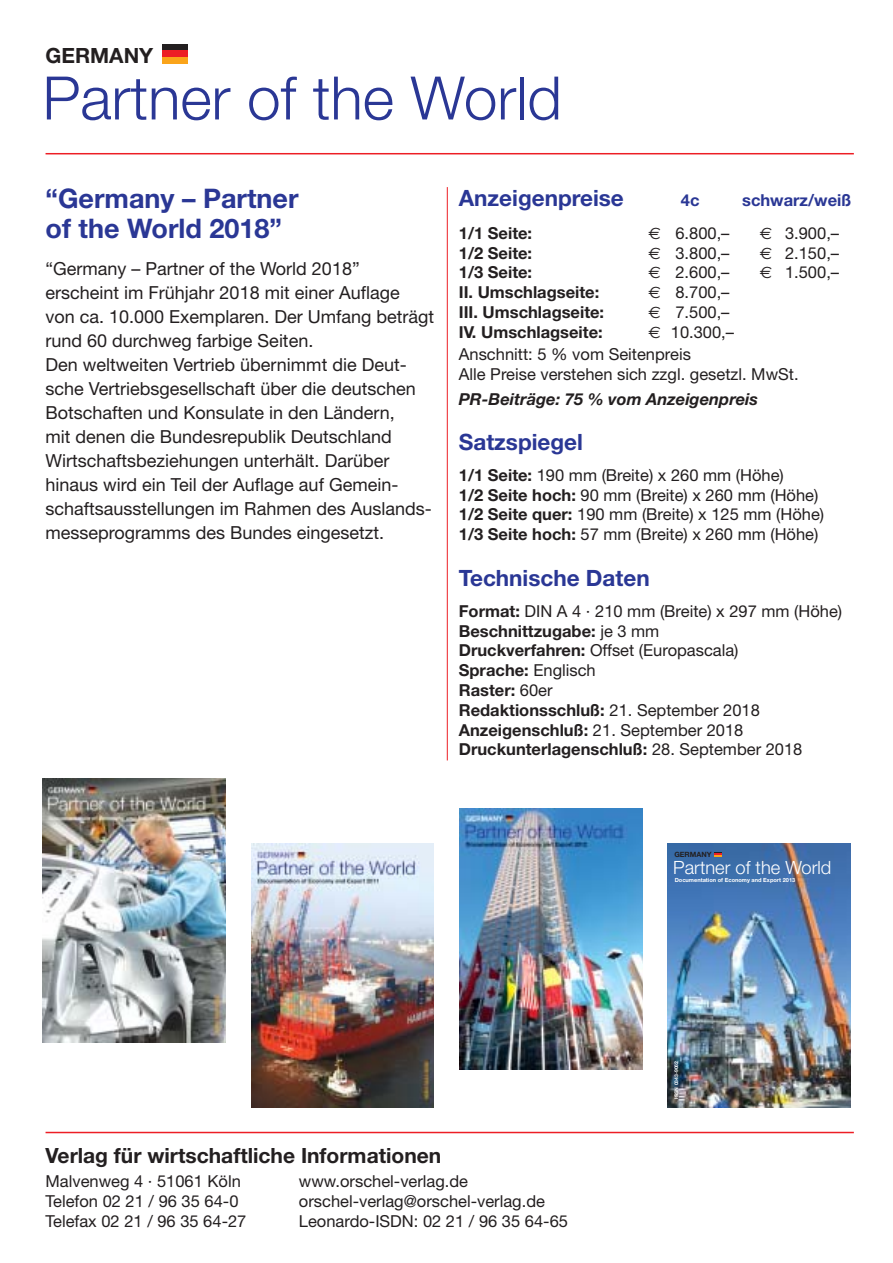
<style>
.page{position:relative;width:893px;height:1263px;background:#fff}
.page>*{position:absolute;margin:0;border:0;box-sizing:border-box;transform-origin:0 0}
.t1{font:300 60px "Helvetica Neue";color:#2a3795}
.t2{font:700 27px/30px "Helvetica Neue";color:#2a3795}
.t3{font:700 22.5px "Helvetica Neue";color:#2a3795}
.t4{font:700 21px "Helvetica Neue";color:#231f20}
.t5{font:300 18.3px "Helvetica Neue";color:#fff}
.t6{font:18px/24px "Helvetica Neue";color:#231f20}
.t7{font:16.5px/19.8px "Helvetica Neue";color:#231f20}
.t8{font:700 16.5px "Helvetica Neue";color:#231f20}
.t9{font:italic 700 16.5px "Helvetica Neue";color:#231f20}
.t10{font:700 16.5px "Helvetica Neue";color:#2a3795}
.t11{font:700 7.2px "Helvetica Neue";color:#231f20}
.t12{font:700 5.7px "Helvetica Neue";color:#fff}
.t13{font:700 5.1px "Helvetica Neue";color:#fff}
.s1{font-family:"Euro Sans"}
.s2{font-weight:700}
</style>
<div class="page">
<div style="left:162px;top:44px;width:25px;height:6px;background:#231f20"></div>
<div style="left:162px;top:50px;width:25px;height:7px;background:#ed1e25"></div>
<div style="left:162px;top:57px;width:25px;height:6px;background:#faa41a"></div>
<hr style="left:46px;top:153px;width:807px;height:1px;background:#ed1e25">
<hr style="left:46px;top:1132px;width:807px;height:1px;background:#ed1e25">
<hr style="left:447px;top:187px;width:1px;height:573px;background:#ed1e25">
<img style="left:459px;top:808px;width:183px;height:261px">
<img style="left:668px;top:843px;width:182px;height:264px">
<svg style="left:714px;top:852px;width:7px;height:5px"></svg>
<svg style="left:751px;top:843px;width:15px;height:1px"></svg>
<svg style="left:668px;top:968px;width:1px;height:15px"></svg>
<img style="left:43px;top:779px;width:182px;height:263px">
<img style="left:251px;top:843px;width:183px;height:264px">
<p class="t4" style="left:46px;top:48px;width:109px">GERMANY</p>
<h1 class="t1" style="left:43px;top:77px;width:520px">Partner of the World</h1>
<h2 class="t2" style="left:46px;top:186px;width:254px">“Germany – Partner of the World 2018”</h2>
<p class="t6" style="left:46px;top:258px;width:390px">“Germany – Partner of the World 2018” erscheint im Frühjahr 2018 mit einer Auflage<br>von ca. 10.000 Exemplaren. Der Umfang beträgt rund 60 durchweg farbige Seiten.<br>Den weltweiten Vertrieb übernimmt die Deut&shy;sche Vertriebsgesellschaft über die deutschen Botschaften und Konsulate in den Ländern,<br>mit denen die Bundesrepublik Deutschland Wirtschaftsbeziehungen unterhält. Darüber hinaus wird ein Teil der Auflage auf Gemein&shy;schaftsausstellungen im Rahmen des Auslands&shy;messeprogramms des Bundes eingesetzt.</p>
<h3 class="t3" style="left:459px;top:190px;width:166px">Anzeigenpreise</h3>
<p class="t10" style="left:681px;top:194px;width:20px">4c</p>
<p class="t10" style="left:742px;top:194px;width:111px">schwarz/weiß</p>
<p class="t8" style="left:459px;top:227px;width:75px">1/1 Seite:</p>
<p class="t7" style="left:648px;top:225px;width:82px"><span class="s1">€</span> 6.800,–</p>
<p class="t7" style="left:759px;top:225px;width:81px"><span class="s1">€</span> 3.900,–</p>
<p class="t8" style="left:459px;top:247px;width:75px">1/2 Seite:</p>
<p class="t7" style="left:648px;top:244px;width:82px"><span class="s1">€</span> 3.800,–</p>
<p class="t7" style="left:759px;top:244px;width:81px"><span class="s1">€</span> 2.150,–</p>
<p class="t8" style="left:459px;top:267px;width:75px">1/3 Seite:</p>
<p class="t7" style="left:648px;top:264px;width:82px"><span class="s1">€</span> 2.600,–</p>
<p class="t7" style="left:759px;top:264px;width:81px"><span class="s1">€</span> 1.500,–</p>
<p class="t8" style="left:459px;top:286px;width:142px">II. Umschlagseite:</p>
<p class="t7" style="left:648px;top:284px;width:82px"><span class="s1">€</span> 8.700,–</p>
<p class="t8" style="left:459px;top:306px;width:147px">III. Umschlagseite:</p>
<p class="t7" style="left:648px;top:304px;width:82px"><span class="s1">€</span> 7.500,–</p>
<p class="t8" style="left:459px;top:326px;width:145px">IV. Umschlagseite:</p>
<p class="t7" style="left:459px;top:322px;width:277px;line-height:22.6px;text-indent:190px"><span class="s1">€</span> 10.300,–<br>Anschnitt: 5 % vom Seitenpreis</p>
<p class="t7" style="left:459px;top:366px;width:341px">Alle Preise verstehen sich zzgl. gesetzl. MwSt.</p>
<p class="t9" style="left:459px;top:394px;width:301px">PR-Beiträge: 75 % vom Anzeigenpreis</p>
<h3 class="t3" style="left:459px;top:434px;width:126px">Satzspiegel</h3>
<p class="t7" style="left:459px;top:467px;width:367px"><span class="s2">1/1 Seite:</span> 190 mm (Breite) x 260 mm (Höhe)<br><span class="s2">1/2 Seite hoch:</span> 90 mm (Breite) x 260 mm (Höhe)<br><span class="s2">1/2 Seite quer:</span> 190 mm (Breite) x 125 mm (Höhe)<br><span class="s2">1/3 Seite hoch:</span> 57 mm (Breite) x 260 mm (Höhe)</p>
<h3 class="t3" style="left:459px;top:570px;width:192px">Technische Daten</h3>
<p class="t7" style="left:459px;top:603px;width:385px"><span class="s2">Format:</span> DIN A 4 · 210 mm (Breite) x 297 mm (Höhe)<br><span class="s2">Beschnittzugabe:</span> je 3 mm<br><span class="s2">Druckverfahren:</span> Offset (Europascala)<br><span class="s2">Sprache:</span> Englisch<br><span class="s2">Raster:</span> 60er<br><span class="s2">Redaktionsschluß:</span> 21. September 2018<br><span class="s2">Anzeigenschluß:</span> 21. September 2018<br><span class="s2">Druckunterlagenschluß:</span> 28. September 2018</p>
<p class="t11" style="left:674px;top:852px;width:39px">GERMANY</p>
<p class="t12" style="left:674px;top:878px;width:122px">Documentation of Economy and Export 2013</p>
<p class="t5" style="left:673px;top:861px;width:160px">Partner of the World</p>
<p class="t13" style="left:674px;top:1099px;width:39px;rotate:-90deg">ISSN 0343-9062</p>
<p class="t4" style="left:46px;top:1148px;width:397px">Verlag für wirtschaftliche Informationen</p>
<p class="t7" style="left:46px;top:1173px;width:197px">Malvenweg 4 · 51061 Köln</p>
<p class="t7" style="left:299px;top:1173px;width:171px">www.orschel-verlag.de</p>
<p class="t7" style="left:46px;top:1193px;width:194px">Telefon 02 21 / 96 35 64-0</p>
<p class="t7" style="left:299px;top:1193px;width:247px">orschel-verlag@orschel-verlag.de</p>
<p class="t7" style="left:46px;top:1213px;width:202px">Telefax 02 21 / 96 35 64-27</p>
<p class="t7" style="left:299px;top:1213px;width:270px">Leonardo-ISDN: 02 21 / 96 35 64-65</p>
</div>
